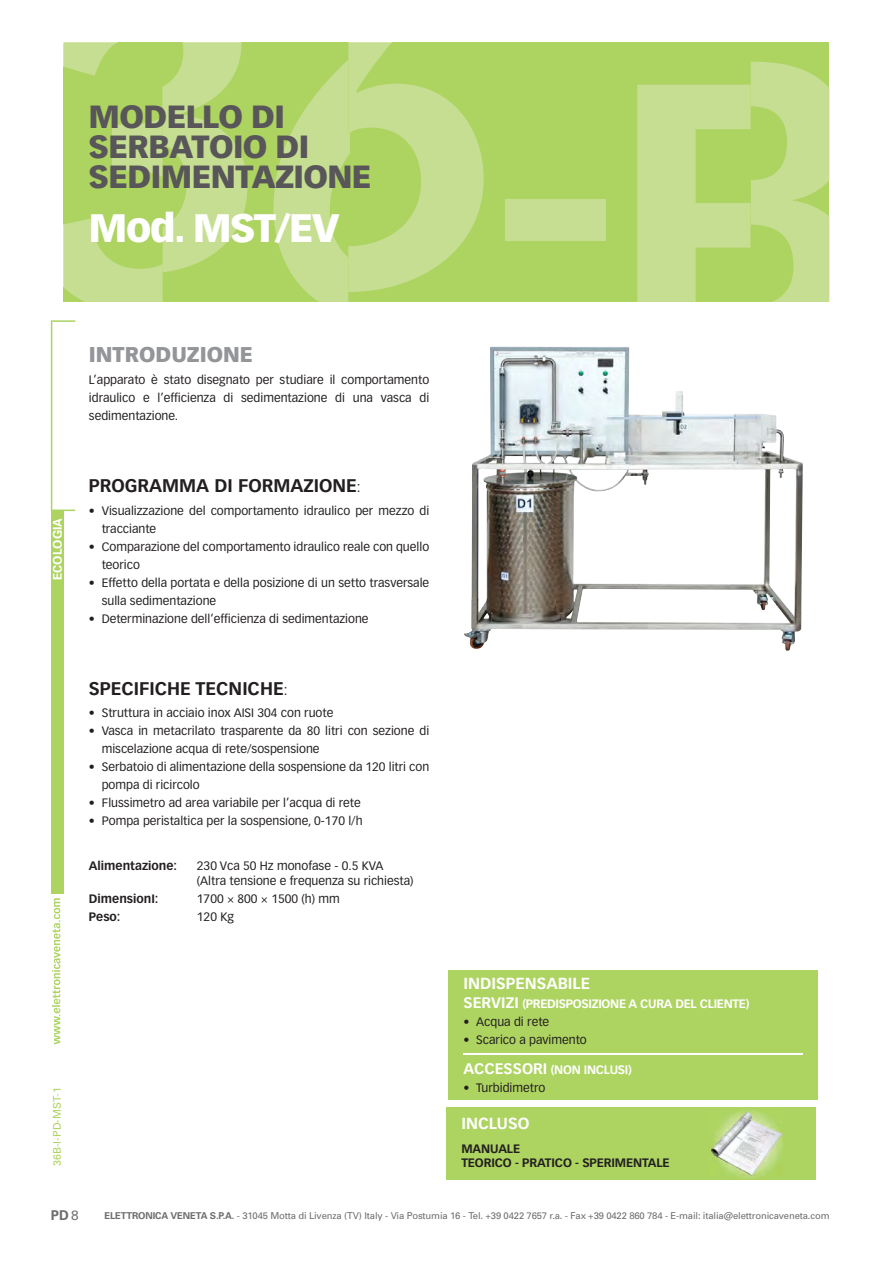
<style>
.page{position:relative;width:893px;height:1263px;background:#fff}
.page>*{position:absolute;margin:0;border:0;box-sizing:border-box;transform-origin:0 0}
.t1{font:900 39px "Vectora LH";letter-spacing:-.04em;color:#fff}
.t2{font:900 31.5px/30px "Vectora LH";letter-spacing:-.02em;color:#585659}
.t3{font:900 21px "Vectora LH";color:#939598}
.t4{font:700 18px "Vectora LH";color:#231f20}
.t5{font:700 15.75px "Vectora LH";color:#fff}
.t6{font:700 13.5px "Univers";color:#6d6e70}
.t7{font:12px/18px "Vectora LH";color:#231f20}
.t8{font:700 12px/14.4px "Vectora LH";letter-spacing:-.01em;color:#231f20}
.t9{font:700 12px "Vectora LH";letter-spacing:-.025em;color:#fff}
.t10{font:700 12px "Univers";color:#fff}
.t11{font:10.5px "Univers";letter-spacing:.01em;color:#add361}
.t12{font:9.45px "Univers";letter-spacing:-.015em;color:#6d6e70}
.s1{font-weight:400;font-size:13.5px}
.s2{font-size:15px}
.s3{font-weight:400}
.s4{font-weight:700}
</style>
<div class="page">
<div style="left:51px;top:510px;width:13px;height:383px;background:#add361"></div>
<svg style="left:52px;top:898px;width:8px;height:146px"></svg>
<div style="left:64px;top:43px;width:765px;height:259px;background:#add361"></div>
<svg style="left:63px;top:42px;width:184px;height:260px"></svg>
<div style="left:505px;top:199px;width:101px;height:42px;background:#c5de91"></div>
<svg style="left:273px;top:42px;width:211px;height:260px"></svg>
<svg style="left:637px;top:62px;width:193px;height:240px"></svg>
<div style="left:448px;top:970px;width:369px;height:129px;background:#add361"></div>
<hr style="left:463px;top:1054px;width:340px;height:1px;background:#fff">
<div style="left:446px;top:1107px;width:369px;height:73px;background:#add361"></div>
<svg style="left:736px;top:1110px;width:47px;height:69px"></svg>
<img style="left:711px;top:1111px;width:71px;height:65px">
<svg style="left:51px;top:320px;width:24px;height:191px"></svg>
<img style="left:464px;top:346px;width:338px;height:305px">
<h2 class="t2" style="left:89px;top:104px;width:284px">MODELLO DI<br>SERBATOIO DI<br>SEDIMENTAZIONE</h2>
<h1 class="t1" style="left:89px;top:212px;width:252px">Mod. MST/EV</h1>
<p class="t10" style="left:53px;top:580px;width:64px;rotate:-90deg">ECOLOGIA</p>
<h3 class="t3" style="left:89px;top:346px;width:166px">INTRODUZIONE</h3>
<p class="t7" style="left:89px;top:372px;width:342px;text-align:justify">L’apparato è stato disegnato per studiare il comportamento idraulico e l’efficienza di sedimentazione di una vasca di sedimentazione.</p>
<h3 class="t4" style="left:89px;top:478px;width:273px">PROGRAMMA DI FORMAZIONE<span class="s1">:</span></h3>
<p class="t7" style="left:102px;top:502px;width:329px;text-indent:-13px">• Visualizzazione del comportamento idraulico per mezzo di tracciante</p>
<p class="t7" style="left:102px;top:538px;width:329px;text-indent:-13px">• Comparazione del comportamento idraulico reale con quello teorico</p>
<p class="t7" style="left:102px;top:574px;width:329px;text-indent:-13px">• Effetto della portata e della posizione di un setto trasversale sulla sedimentazione</p>
<p class="t7" style="left:89px;top:610px;width:281px">• Determinazione dell’efficienza di sedimentazione</p>
<h3 class="t4" style="left:89px;top:681px;width:200px">SPECIFICHE TECNICHE<span class="s1">:</span></h3>
<p class="t7" style="left:89px;top:705px;width:246px">• Struttura in acciaio inox AISI 304 con ruote</p>
<p class="t7" style="left:102px;top:723px;width:329px;text-indent:-13px">• Vasca in metacrilato trasparente da 80 litri con sezione di miscelazione acqua di rete/sospensione</p>
<p class="t7" style="left:102px;top:759px;width:329px;text-indent:-13px">• Serbatoio di alimentazione della sospensione da 120 litri con pompa di ricircolo</p>
<p class="t7" style="left:89px;top:795px;width:273px">• Flussimetro ad area variabile per l’acqua di rete</p>
<p class="t7" style="left:89px;top:813px;width:275px">• Pompa peristaltica per la sospensione, 0-170 l/h</p>
<p class="t8" style="left:89px;top:860px;width:90px">Alimentazione:</p>
<p class="t7" style="left:197px;top:859px;width:218px;line-height:15px">230 Vca 50 Hz monofase - 0.5 KVA (Altra tensione e frequenza su richiesta)</p>
<p class="t8" style="left:89px;top:893px;width:71px">DimensionI:</p>
<p class="t7" style="left:197px;top:891px;width:144px">1700 × 800 × 1500 (h) mm</p>
<p class="t8" style="left:89px;top:911px;width:33px">Peso:</p>
<p class="t7" style="left:197px;top:909px;width:38px">120 Kg</p>
<p class="t11" style="left:53px;top:1166px;width:80px;rotate:-90deg">36B-I-PD-MST-1</p>
<h3 class="t5" style="left:463px;top:976px;width:128px">INDISPENSABILE</h3>
<p class="t9" style="left:463px;top:999px;width:287px"><span class="s2">SERVIZI</span> (PREDISPOSIZIONE A CURA DEL CLIENTE)</p>
<p class="t7" style="left:463px;top:1014px;width:87px">• Acqua di rete</p>
<p class="t7" style="left:463px;top:1032px;width:125px">• Scarico a pavimento</p>
<p class="t9" style="left:463px;top:1064px;width:170px"><span class="s2">ACCESSORI</span> (NON INCLUSI)</p>
<p class="t7" style="left:463px;top:1079px;width:83px">• Turbidimetro</p>
<h3 class="t5" style="left:461px;top:1117px;width:69px">INCLUSO</h3>
<p class="t8" style="left:461px;top:1142px;width:210px">MANUALE<br>TEORICO - PRATICO - SPERIMENTALE</p>
<p class="t6" style="left:51px;top:1210px;width:29px">PD <span class="s3">8</span></p>
<p class="t12" style="left:104px;top:1212px;width:726px"><span class="s4">ELETTRONICA VENETA S.P.A.</span> - 31045 Motta di Livenza (TV) Italy - Via Postumia 16 - Tel. +39 0422 7657 r.a. - Fax +39 0422 860 784 - E-mail: italia@elettronicaveneta.com</p>
</div>
